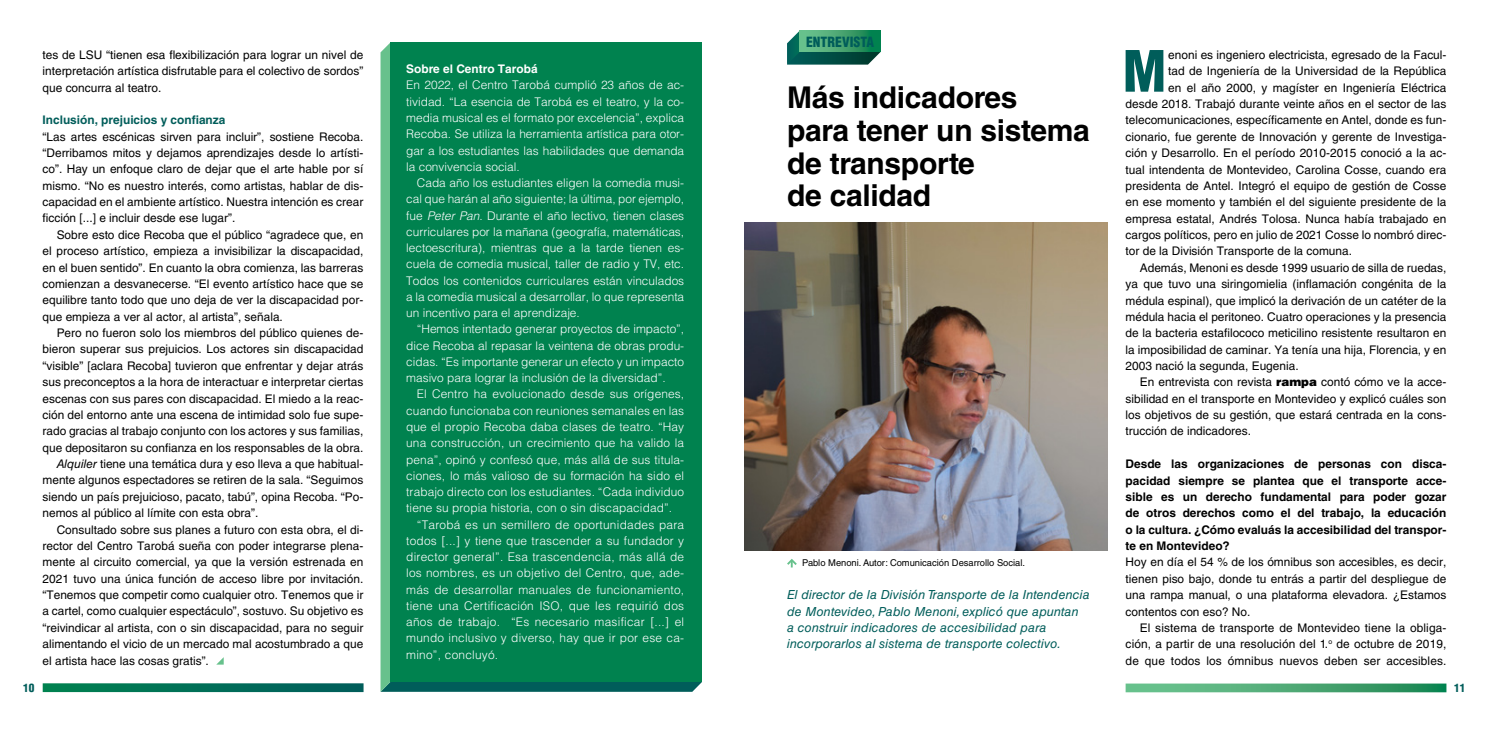
<style>
.page{position:relative;width:1489px;height:745px;background:#fff}
.page>*{position:absolute;margin:0;border:0;box-sizing:border-box;transform-origin:0 0}
.t1{font:900 condensed 55.5px "Helvetica LT Std";color:#005d5a}
.t2{font:700 30px/32.8px "Helvetica LT Std";letter-spacing:-.01em;color:#000}
.t3{font:900 condensed 13.75px "Helvetica LT Std";color:#005d5a}
.t4{font:italic 12.5px/16.4px "Helvetica LT Std";letter-spacing:.01em;color:#005d5a}
.t5{font:11.88px/16.4px "Helvetica LT Std";color:#000;text-align:justify}
.t6{font:300 11.88px/16.2px "Helvetica LT Std";color:#fff;text-align:justify}
.t7{font:700 11.88px/16.4px "Helvetica LT Std";color:#000;text-align:justify}
.t8{font:700 11.88px "Helvetica LT Std";color:#005d5a}
.t9{font:700 11.88px "Helvetica LT Std";color:#fff}
.t10{font:900 condensed 11.25px "Helvetica LT Std";color:#005d5a}
.t11{font:9.38px "Helvetica LT Std";color:#000}
.s1{font-style:italic}
.s2{font-weight:900}
</style>
<div class="page">
<svg style="left:1125px;top:683px;width:321px;height:8px"></svg>
<svg style="left:787px;top:31px;width:93px;height:34px"></svg>
<svg style="left:799px;top:30px;width:81px;height:22px"></svg>
<img style="left:744px;top:222px;width:363px;height:327px">
<svg style="left:380px;top:43px;width:322px;height:648px"></svg>
<div style="left:390px;top:43px;width:312px;height:638px;background:#00824f"></div>
<svg style="left:43px;top:683px;width:320px;height:8px"></svg>
<svg style="left:787px;top:559px;width:10px;height:8px"></svg>
<svg style="left:217px;top:657px;width:7px;height:7px"></svg>
<p class="t5" style="left:43px;top:46px;width:322px">tes de LSU “tienen esa flexibilización para lograr un nivel de interpretación artística disfrutable para el colectivo de sordos” que concurra al teatro.</p>
<p class="t8" style="left:43px;top:113px;width:184px">Inclusión, prejuicios y confianza</p>
<p class="t5" style="left:43px;top:128px;width:322px">“Las artes escénicas sirven para incluir”, sostiene Recoba. “Derribamos mitos y dejamos aprendizajes desde lo artísti&shy;co”. Hay un enfoque claro de dejar que el arte hable por sí mismo. “No es nuestro interés, como artistas, hablar de dis&shy;capacidad en el ambiente artístico. Nuestra intención es crear ficción [...] e incluir desde ese lugar”.</p>
<p class="t5" style="left:43px;top:226px;width:322px;text-indent:14px">Sobre esto dice Recoba que el público “agradece que, en el proceso artístico, empieza a invisibilizar la discapacidad, en el buen sentido”. En cuanto la obra comienza, las barreras comienzan a desvanecerse. “El evento artístico hace que se equilibre tanto todo que uno deja de ver la discapacidad por&shy;que empieza a ver al actor, al artista”, señala.</p>
<p class="t5" style="left:57px;top:324px;width:308px">Pero no fueron solo los miembros del público quienes de-</p>
<p class="t5" style="left:43px;top:341px;width:322px">bieron superar sus prejuicios. Los actores sin discapacidad</p>
<p class="t5" style="left:43px;top:357px;width:322px">“visible” [aclara Recoba] tuvieron que enfrentar y dejar atrás</p>
<p class="t5" style="left:43px;top:373px;width:322px">sus preconceptos a la hora de interactuar e interpretar ciertas</p>
<p class="t5" style="left:43px;top:390px;width:322px">escenas con sus pares con discapacidad. El miedo a la reac-</p>
<p class="t5" style="left:43px;top:406px;width:322px">ción del entorno ante una escena de intimidad solo fue supe-</p>
<p class="t5" style="left:43px;top:422px;width:322px">rado gracias al trabajo conjunto con los actores y sus familias,</p>
<p class="t5" style="left:43px;top:439px;width:322px">que depositaron su confianza en los responsables de la obra.</p>
<p class="t5" style="left:57px;top:455px;width:308px"><span class="s1">Alquiler</span> tiene una temática dura y eso lleva a que habitual-</p>
<p class="t5" style="left:43px;top:471px;width:322px">mente algunos espectadores se retiren de la sala. “Seguimos</p>
<p class="t5" style="left:43px;top:488px;width:322px">siendo un país prejuicioso, pacato, tabú”, opina Recoba. “Po-</p>
<p class="t5" style="left:43px;top:504px;width:217px">nemos al público al límite con esta obra”.</p>
<p class="t5" style="left:57px;top:521px;width:308px">Consultado sobre sus planes a futuro con esta obra, el di-</p>
<p class="t5" style="left:43px;top:537px;width:322px">rector del Centro Tarobá sueña con poder integrarse plena-</p>
<p class="t5" style="left:43px;top:553px;width:322px">mente al circuito comercial, ya que la versión estrenada en</p>
<p class="t5" style="left:43px;top:570px;width:322px">2021 tuvo una única función de acceso libre por invitación.</p>
<p class="t5" style="left:43px;top:586px;width:322px">“Tenemos que competir como cualquier otro. Tenemos que ir</p>
<p class="t5" style="left:43px;top:602px;width:322px">a cartel, como cualquier espectáculo”, sostuvo. Su objetivo es</p>
<p class="t5" style="left:43px;top:619px;width:322px">“reivindicar al artista, con o sin discapacidad, para no seguir</p>
<p class="t5" style="left:43px;top:635px;width:322px">alimentando el vicio de un mercado mal acostumbrado a que</p>
<p class="t5" style="left:43px;top:651px;width:168px">el artista hace las cosas gratis”.</p>
<p class="t9" style="left:406px;top:62px;width:133px">Sobre el Centro Tarobá</p>
<p class="t6" style="left:406px;top:77px;width:279px">En 2022, el Centro Tarobá cumplió 23 años de ac&shy;tividad. “La esencia de Tarobá es el teatro, y la co&shy;media musical es el formato por excelencia”, explica Recoba. Se utiliza la herramienta artística para otor&shy;gar a los estudiantes las habilidades que demanda la convivencia social.</p>
<p class="t6" style="left:406px;top:174px;width:279px;text-indent:11px">Cada año los estudiantes eligen la comedia musi&shy;cal que harán al año siguiente; la última, por ejemplo, fue <span class="s1">Peter Pan</span>. Durante el año lectivo, tienen clases curriculares por la mañana (geografía, matemáticas, lectoescritura), mientras que a la tarde tienen es&shy;cuela de comedia musical, taller de radio y TV, etc.<br>Todos los contenidos curriculares están vinculados a la comedia musical a desarrollar, lo que representa un incentivo para el aprendizaje.</p>
<p class="t6" style="left:406px;top:321px;width:279px;text-indent:11px">“Hemos intentado generar proyectos de impacto”, dice Recoba al repasar la veintena de obras produ&shy;cidas. “Es importante generar un efecto y un impacto masivo para lograr la inclusión de la diversidad”.</p>
<p class="t6" style="left:406px;top:386px;width:279px;text-indent:11px">El Centro ha evolucionado desde sus orígenes, cuando funcionaba con reuniones semanales en las que el propio Recoba daba clases de teatro. “Hay una construcción, un crecimiento que ha valido la pena”, opinó y confesó que, más allá de sus titula&shy;ciones, lo más valioso de su formación ha sido el trabajo directo con los estudiantes. “Cada individuo tiene su propia historia, con o sin discapacidad”.</p>
<p class="t6" style="left:406px;top:516px;width:279px;text-indent:11px">“Tarobá es un semillero de oportunidades para todos [...] y tiene que trascender a su fundador y director general”. Esa trascendencia, más allá de los nombres, es un objetivo del Centro, que, ade&shy;más de desarrollar manuales de funcionamiento, tiene una Certificación ISO, que les requirió dos años de trabajo. “Es necesario masificar [...] el mundo inclusivo y diverso, hay que ir por ese ca&shy;mino”, concluyó.</p>
<p class="t3" style="left:806px;top:33px;width:70px">ENTREVISTA</p>
<h2 class="t2" style="left:787px;top:81px;width:304px">Más indicadores<br>para tener un sistema de transporte<br>de calidad</h2>
<p class="t11" style="left:802px;top:557px;width:224px">Pablo Menoni. Autor: Comunicación Desarrollo Social.</p>
<p class="t4" style="left:787px;top:586px;width:304px">El director de la División Transporte de la Intendencia de Montevideo, Pablo Menoni, explicó que apuntan<br>a construir indicadores de accesibilidad para incorporarlos al sistema de transporte colectivo.</p>
<h1 class="t1" style="left:1122px;top:36px;width:45px">M</h1>
<p class="t5" style="left:1168px;top:46px;width:280px">enoni es ingeniero electricista, egresado de la Facul-</p>
<p class="t5" style="left:1168px;top:63px;width:280px">tad de Ingeniería de la Universidad de la República</p>
<p class="t5" style="left:1168px;top:79px;width:280px">en el año 2000, y magíster en Ingeniería Eléctrica</p>
<p class="t5" style="left:1125px;top:96px;width:322px">desde 2018. Trabajó durante veinte años en el sector de las</p>
<p class="t5" style="left:1125px;top:112px;width:322px">telecomunicaciones, específicamente en Antel, donde es fun-</p>
<p class="t5" style="left:1125px;top:128px;width:322px">cionario, fue gerente de Innovación y gerente de Investiga-</p>
<p class="t5" style="left:1125px;top:145px;width:322px">ción y Desarrollo. En el período 2010-2015 conoció a la ac-</p>
<p class="t5" style="left:1125px;top:161px;width:322px">tual intendenta de Montevideo, Carolina Cosse, cuando era</p>
<p class="t5" style="left:1125px;top:177px;width:322px">presidenta de Antel. Integró el equipo de gestión de Cosse</p>
<p class="t5" style="left:1125px;top:194px;width:322px">en ese momento y también el del siguiente presidente de la</p>
<p class="t5" style="left:1125px;top:210px;width:322px">empresa estatal, Andrés Tolosa. Nunca había trabajado en</p>
<p class="t5" style="left:1125px;top:226px;width:322px">cargos políticos, pero en julio de 2021 Cosse lo nombró direc-</p>
<p class="t5" style="left:1125px;top:243px;width:228px">tor de la División Transporte de la comuna.</p>
<p class="t5" style="left:1139px;top:259px;width:308px">Además, Menoni es desde 1999 usuario de silla de ruedas,</p>
<p class="t5" style="left:1125px;top:275px;width:322px">ya que tuvo una siringomielia (inflamación congénita de la</p>
<p class="t5" style="left:1125px;top:292px;width:322px">médula espinal), que implicó la derivación de un catéter de la</p>
<p class="t5" style="left:1125px;top:308px;width:322px">médula hacia el peritoneo. Cuatro operaciones y la presencia</p>
<p class="t5" style="left:1125px;top:324px;width:322px">de la bacteria estafilococo meticilino resistente resultaron en</p>
<p class="t5" style="left:1125px;top:341px;width:322px">la imposibilidad de caminar. Ya tenía una hija, Florencia, y en</p>
<p class="t5" style="left:1125px;top:357px;width:174px">2003 nació la segunda, Eugenia.</p>
<p class="t5" style="left:1139px;top:374px;width:308px">En entrevista con revista <span class="s2">rampa</span> contó cómo ve la acce-</p>
<p class="t5" style="left:1125px;top:390px;width:322px">sibilidad en el transporte en Montevideo y explicó cuáles son</p>
<p class="t5" style="left:1125px;top:406px;width:322px">los objetivos de su gestión, que estará centrada en la cons-</p>
<p class="t5" style="left:1125px;top:423px;width:127px">trucción de indicadores.</p>
<p class="t7" style="left:1125px;top:455px;width:322px">Desde las organizaciones de personas con disca&shy;pacidad siempre se plantea que el transporte acce&shy;sible es un derecho fundamental para poder gozar de otros derechos como el del trabajo, la educación o la cultura. ¿Cómo evaluás la accesibilidad del transpor&shy;te en Montevideo?</p>
<p class="t5" style="left:1125px;top:553px;width:322px">Hoy en día el 54 % de los ómnibus son accesibles, es decir, tienen piso bajo, donde tu entrás a partir del despliegue de una rampa manual, o una plataforma elevadora. ¿Estamos contentos con eso? No.</p>
<p class="t5" style="left:1125px;top:619px;width:322px;text-indent:14px">El sistema de transporte de Montevideo tiene la obliga&shy;ción, a partir de una resolución del 1.<sup>o</sup> de octubre de 2019, de que todos los ómnibus nuevos deben ser accesibles.</p>
<p class="t10" style="left:23px;top:679px;width:13px">10</p>
<p class="t10" style="left:1453px;top:680px;width:13px">11</p>
</div>
